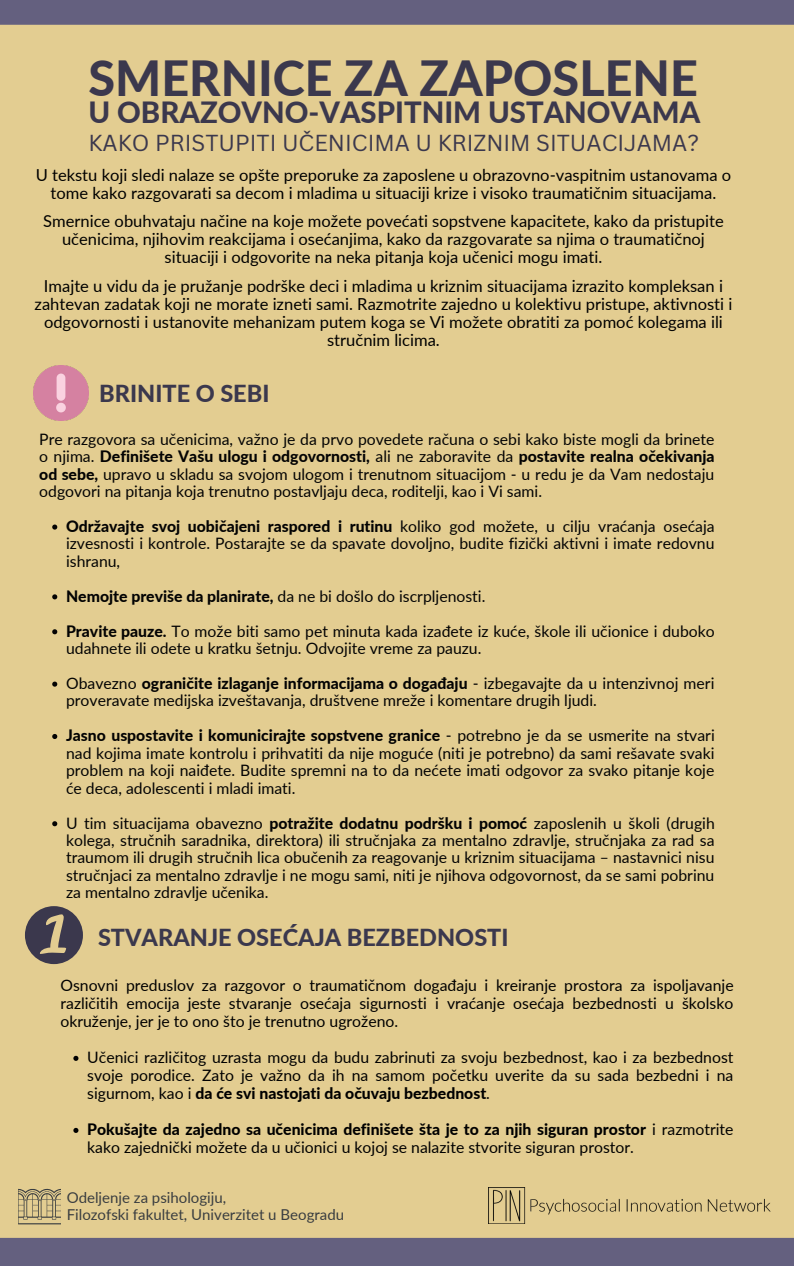
<style>
.page{position:relative;width:794px;height:1266px;background:#fff}
.page>*{position:absolute;margin:0;border:0;box-sizing:border-box;transform-origin:0 0}
.t1{font:800 48.45px "Lato";color:#3b384d}
.t2{font:800 29.25px "Lato";color:#3b384d}
.t3{font:800 23.48px "Lato";color:#3b384d}
.t4{font:22.5px "Canva Sans";color:#3b384d}
.t5{font:16.5px/18px "Lato";color:#000;text-align:center}
.t6{font:15.75px/17.5px "Lato";color:#030303;text-align:justify}
.t7{font:15.75px/18px "Lato";color:#000;text-align:justify}
.t8{font:15px "Lato";color:#393d40}
.s1{font-weight:800}
</style>
<div class="page">
<div style="left:0;top:0;width:793px;height:1266px;background:#e3cd91"></div>
<div style="left:0;top:1238px;width:793px;height:28px;background:#64607f"></div>
<svg style="left:25px;top:906px;width:58px;height:58px"></svg>
<img style="left:488px;top:1187px;width:282px;height:36px">
<svg style="left:18px;top:1189px;width:42px;height:35px"></svg>
<svg style="left:52px;top:524px;width:5px;height:5px"></svg>
<svg style="left:52px;top:594px;width:5px;height:5px"></svg>
<svg style="left:52px;top:629px;width:5px;height:5px"></svg>
<svg style="left:52px;top:681px;width:5px;height:5px"></svg>
<svg style="left:52px;top:734px;width:5px;height:5px"></svg>
<svg style="left:52px;top:821px;width:5px;height:5px"></svg>
<div style="left:0;top:0;width:793px;height:25px;background:#64607f"></div>
<img style="left:33px;top:366px;width:55px;height:55px">
<svg style="left:73px;top:1056px;width:5px;height:5px"></svg>
<svg style="left:73px;top:1128px;width:5px;height:5px"></svg>
<p class="t1" style="left:88px;top:48px;width:610px">SMERNICE ZA ZAPOSLENE</p>
<p class="t2" style="left:88px;top:94px;width:613px">U OBRAZOVNO-VASPITNIM USTANOVAMA</p>
<p class="t4" style="left:88px;top:127px;width:611px">KAKO PRISTUPITI UČENICIMA U KRIZNIM SITUACIJAMA?</p>
<p class="t5" style="left:36px;top:166px;width:696px">U tekstu koji sledi nalaze se opšte preporuke za zaposlene u obrazovno-vaspitnim ustanovama o tome kako razgovarati sa decom i mladima u situaciji krize i visoko traumatičnim situacijama.</p>
<p class="t5" style="left:43px;top:211px;width:681px">Smernice obuhvataju načine na koje možete povećati sopstvene kapacitete, kako da pristupite učenicima, njihovim reakcijama i osećanjima, kako da razgovarate sa njima o traumatičnoj situaciji i odgovorite na neka pitanja koja učenici mogu imati.</p>
<p class="t5" style="left:35px;top:277px;width:698px">Imajte u vidu da je pružanje podrške deci i mladima u kriznim situacijama izrazito kompleksan i zahtevan zadatak koji ne morate izneti sami. Razmotrite zajedno u kolektivu pristupe, aktivnosti i odgovornosti i ustanovite mehanizam putem koga se Vi možete obratiti za pomoć kolegama ili stručnim licima.</p>
<p class="t3" style="left:99px;top:379px;width:172px">BRINITE O SEBI</p>
<p class="t6" style="left:39px;top:430px;width:676px">Pre razgovora sa učenicima, važno je da prvo povedete računa o sebi kako biste mogli da brinete o njima. <span class="s1">Definišete Vašu ulogu i odgovornosti,</span> ali ne zaboravite da <span class="s1">postavite realna očekivanja od sebe,</span> upravo u skladu sa svojom ulogom i trenutnom situacijom - u redu je da Vam nedostaju odgovori na pitanja koja trenutno postavljaju deca, roditelji, kao i Vi sami.</p>
<p class="t6" style="left:66px;top:517px;width:649px"><span class="s1">Održavajte svoj uobičajeni raspored i rutinu</span> koliko god možete, u cilju vraćanja osećaja izvesnosti i kontrole. Postarajte se da spavate dovoljno, budite fizički aktivni i imate redovnu ishranu,</p>
<p class="t6" style="left:66px;top:587px;width:420px"><span class="s1">Nemojte previše da planirate,</span> da ne bi došlo do iscrpljenosti.</p>
<p class="t6" style="left:66px;top:622px;width:649px"><span class="s1">Pravite pauze.</span> To može biti samo pet minuta kada izađete iz kuće, škole ili učionice i duboko udahnete ili odete u kratku šetnju. Odvojite vreme za pauzu.</p>
<p class="t6" style="left:66px;top:674px;width:649px">Obavezno <span class="s1">ograničite izlaganje informacijama o događaju</span> - izbegavajte da u intenzivnoj meri proveravate medijska izveštavanja, društvene mreže i komentare drugih ljudi.</p>
<p class="t6" style="left:66px;top:726px;width:650px"><span class="s1">Jasno uspostavite i komunicirajte sopstvene granice</span> - potrebno je da se usmerite na stvari nad kojima imate kontrolu i prihvatiti da nije moguće (niti je potrebno) da sami rešavate svaki problem na koji naiđete. Budite spremni na to da nećete imati odgovor za svako pitanje koje će deca, adolescenti i mladi imati.</p>
<p class="t6" style="left:66px;top:813px;width:650px">U tim situacijama obavezno <span class="s1">potražite dodatnu podršku i pomoć</span> zaposlenih u školi (drugih kolega, stručnih saradnika, direktora) ili stručnjaka za mentalno zdravlje, stručnjaka za rad sa traumom ili drugih stručnih lica obučenih za reagovanje u kriznim situacijama – nastavnici nisu stručnjaci za mentalno zdravlje i ne mogu sami, niti je njihova odgovornost, da se sami pobrinu za mentalno zdravlje učenika.</p>
<p class="t3" style="left:98px;top:923px;width:412px">STVARANJE OSEĆAJA BEZBEDNOSTI</p>
<p class="t7" style="left:60px;top:976px;width:674px">Osnovni preduslov za razgovor o traumatičnom događaju i kreiranje prostora za ispoljavanje različitih emocija jeste stvaranje osećaja sigurnosti i vraćanje osećaja bezbednosti u školsko okruženje, jer je to ono što je trenutno ugroženo.</p>
<p class="t7" style="left:87px;top:1048px;width:647px">Učenici različitog uzrasta mogu da budu zabrinuti za svoju bezbednost, kao i za bezbednost svoje porodice. Zato je važno da ih na samom početku uverite da su sada bezbedni i na sigurnom, kao i <span class="s1">da će svi nastojati da očuvaju bezbednost</span>.</p>
<p class="t7" style="left:87px;top:1120px;width:647px"><span class="s1">Pokušajte da zajedno sa učenicima definišete šta je to za njih siguran prostor</span> i razmotrite kako zajednički možete da u učionici u kojoj se nalazite stvorite siguran prostor.</p>
<p class="t8" style="left:67px;top:1188px;width:161px">Odeljenje za psihologiju,</p>
<p class="t8" style="left:67px;top:1205px;width:279px">Filozofski fakultet, Univerzitet u Beogradu</p>
</div>
